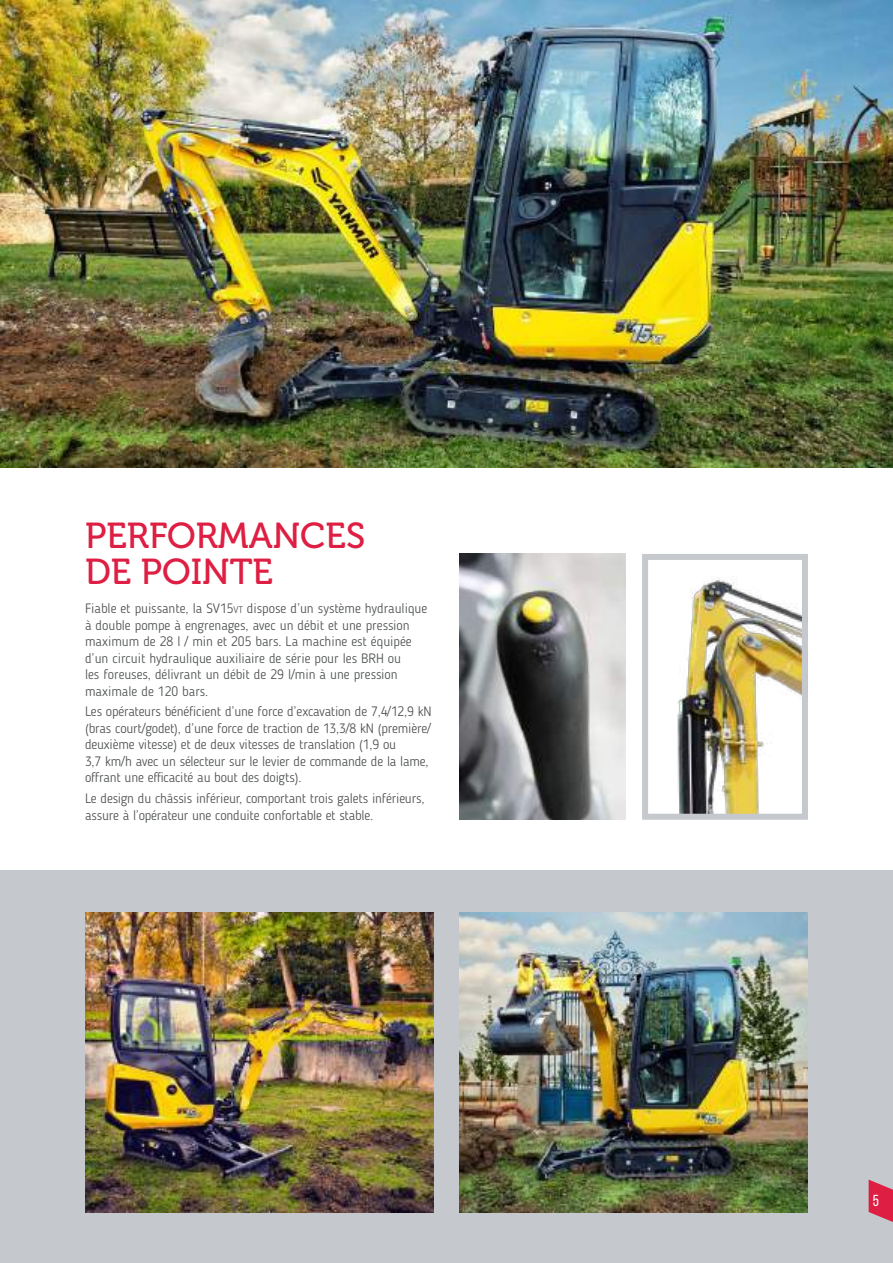
<style>
.page{position:relative;width:893px;height:1263px;background:#fff}
.page>*{position:absolute;margin:0;border:0;box-sizing:border-box;transform-origin:0 0}
.t1{font:36px/36px "Museo 500";color:#de1e42}
.t2{font:15.9px "Bebas Neue";color:#fff}
.t3{font:300 13.5px/16.5px "Blogger Sans";letter-spacing:-.01em;color:#4d5050}
.s1{font-size:9.45px}
</style>
<div class="page">
<hr style="left:0;top:437px;width:1px;height:446px;background:#c5c8cc">
<div style="left:0;top:871px;width:893px;height:392px;background:#c5c8cc"></div>
<img style="left:459px;top:554px;width:166px;height:266px">
<img style="left:677px;top:578px;width:124px;height:235px">
<div style="left:642px;top:554px;width:166px;height:266px;border:6px solid #c5c8cc"></div>
<img style="left:0;top:0;width:893px;height:467px">
<img style="left:85px;top:912px;width:349px;height:300px">
<img style="left:459px;top:912px;width:349px;height:300px">
<svg style="left:869px;top:1179px;width:24px;height:43px"></svg>
<h1 class="t1" style="left:85px;top:518px;width:282px">PERFORMANCES<br>DE POINTE</h1>
<p class="t3" style="left:85px;top:600px;width:344px">Fiable et puissante, la SV15<span class="s1">vt</span> dispose d’un système hydraulique à double pompe à engrenages, avec un débit et une pression maximum de 28 l / min et 205 bars. La machine est équipée d’un circuit hydraulique auxiliaire de série pour les BRH ou<br>les foreuses, délivrant un débit de 29 l/min à une pression maximale de 120 bars.</p>
<p class="t3" style="left:85px;top:703px;width:348px">Les opérateurs bénéficient d’une force d’excavation de 7,4/12,9 kN (bras court/godet), d’une force de traction de 13,3/8 kN (première/ deuxième vitesse) et de deux vitesses de translation (1,9 ou<br>3,7 km/h avec un sélecteur sur le levier de commande de la lame, offrant une efficacité au bout des doigts).</p>
<p class="t3" style="left:85px;top:790px;width:341px">Le design du châssis inférieur, comportant trois galets inférieurs, assure à l’opérateur une conduite confortable et stable.</p>
<p class="t2" style="left:873px;top:1192px;width:8px">5</p>
</div>
